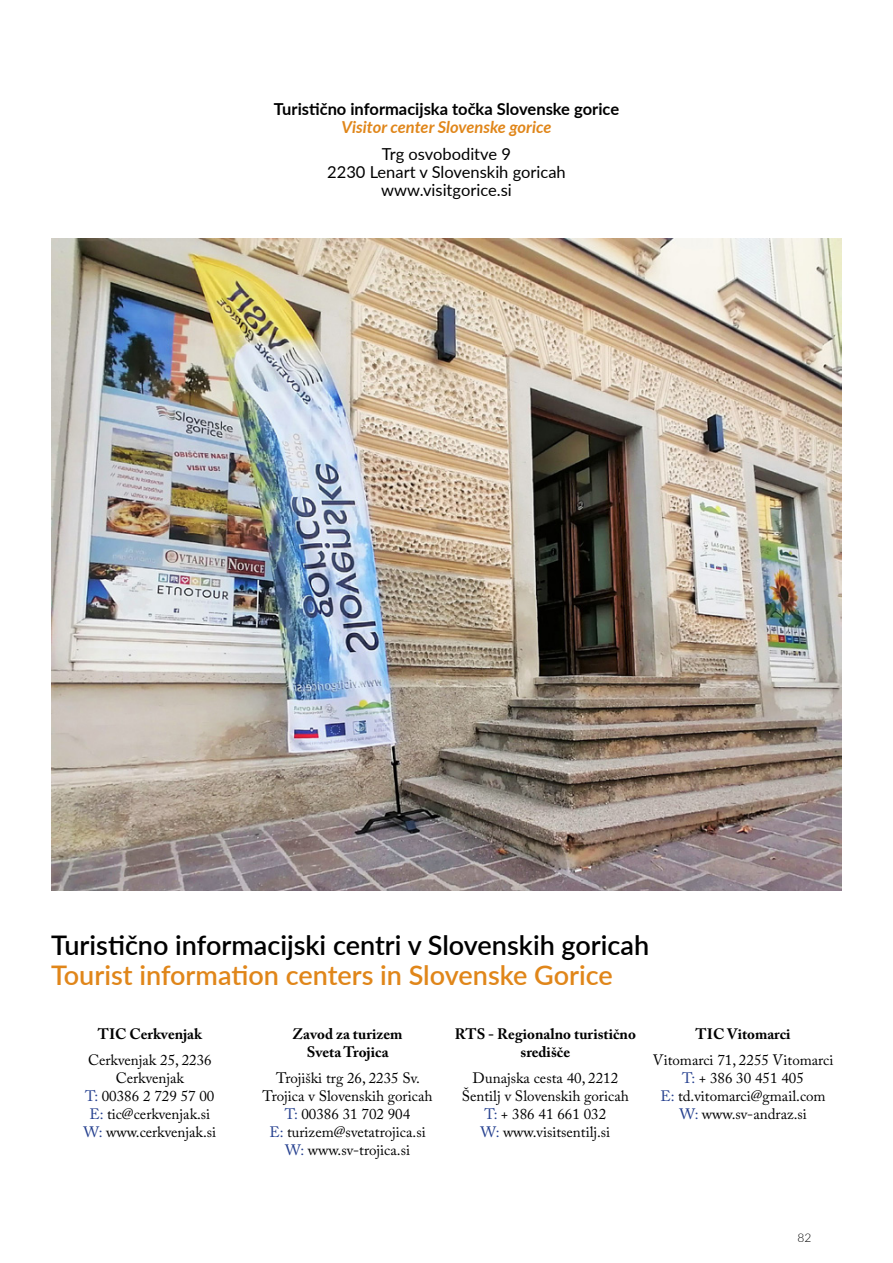
<style>
.page{position:relative;width:893px;height:1263px;background:#fff}
.page>*{position:absolute;margin:0;border:0;box-sizing:border-box;transform-origin:0 0}
.Naslov{font:600 27px "Lato";color:#000}
.Naslov-2{font:600 27px "Lato";color:#e0861a}
.Besedilo{font:16.5px "Lato";color:#000}
.Besedilo-2{font:700 16.5px "Lato";color:#000}
.Besedilo-3{font:italic 700 16.5px "Lato";color:#e0861a}
.Besedilo-4{font:15px/18px "Adobe Caslon Pro";color:#000;text-align:center}
.Besedilo-5{font:700 15px/18px "Adobe Caslon Pro";color:#000;text-align:center}
.t1{font:300 12px "Lato";color:#000}
.s1{color:#25408f}
</style>
<div class="page">
<img style="left:51px;top:238px;width:790px;height:653px">
<p class="Besedilo-2" style="left:274px;top:97px;width:347px">Turistično informacijska točka Slovenske gorice</p>
<p class="Besedilo-3" style="left:341px;top:115px;width:212px">Visitor center Slovenske gorice</p>
<p class="Besedilo" style="left:382px;top:142px;width:131px">Trg osvoboditve 9</p>
<p class="Besedilo" style="left:327px;top:160px;width:240px">2230 Lenart v Slovenskih goricah</p>
<p class="Besedilo" style="left:381px;top:178px;width:132px">www.visitgorice.si</p>
<p class="Naslov" style="left:51px;top:926px;width:600px">Turistično informacijski centri v Slovenskih goricah</p>
<p class="Naslov-2" style="left:51px;top:956px;width:563px">Tourist information centers in Slovenske Gorice</p>
<p class="Besedilo-5" style="left:98px;top:1024px;width:106px">TIC Cerkvenjak</p>
<p class="Besedilo-4" style="left:88px;top:1051px;width:125px">Cerkvenjak 25, 2236<br>Cerkvenjak</p>
<p class="Besedilo-4" style="left:85px;top:1087px;width:131px"><span class="s1">T:</span> 00386 2 729 57 00</p>
<p class="Besedilo-4" style="left:90px;top:1105px;width:122px"><span class="s1">E:</span> tic@cerkvenjak.si</p>
<p class="Besedilo-4" style="left:84px;top:1123px;width:134px"><span class="s1">W:</span> www.cerkvenjak.si</p>
<p class="Besedilo-5" style="left:293px;top:1024px;width:112px">Zavod za turizem<br>Sveta Trojica</p>
<p class="Besedilo-4" style="left:263px;top:1069px;width:172px">Trojiški trg 26, 2235 Sv.<br>Trojica v Slovenskih goricah</p>
<p class="Besedilo-4" style="left:285px;top:1105px;width:127px"><span class="s1">T:</span> 00386 31 702 904</p>
<p class="Besedilo-4" style="left:269px;top:1123px;width:158px"><span class="s1">E:</span> turizem@svetatrojica.si</p>
<p class="Besedilo-4" style="left:285px;top:1141px;width:126px"><span class="s1">W:</span> www.sv-trojica.si</p>
<p class="Besedilo-5" style="left:455px;top:1024px;width:183px">RTS - Regionalno turistično središče</p>
<p class="Besedilo-4" style="left:462px;top:1069px;width:169px">Dunajska cesta 40, 2212<br>Šentilj v Slovenskih goricah</p>
<p class="Besedilo-4" style="left:484px;top:1105px;width:123px"><span class="s1">T:</span> + 386 41 661 032</p>
<p class="Besedilo-4" style="left:480px;top:1123px;width:131px"><span class="s1">W:</span> www.visitsentilj.si</p>
<p class="Besedilo-5" style="left:696px;top:1024px;width:97px">TIC Vitomarci</p>
<p class="Besedilo-4" style="left:653px;top:1051px;width:182px">Vitomarci 71, 2255 Vitomarci</p>
<p class="Besedilo-4" style="left:682px;top:1069px;width:123px"><span class="s1">T:</span> + 386 30 451 405</p>
<p class="Besedilo-4" style="left:660px;top:1087px;width:167px"><span class="s1">E:</span> td.vitomarci@gmail.com</p>
<p class="Besedilo-4" style="left:679px;top:1105px;width:129px"><span class="s1">W:</span> www.sv-andraz.si</p>
<p class="t1" style="left:797px;top:1229px;width:15px">82</p>
</div>
